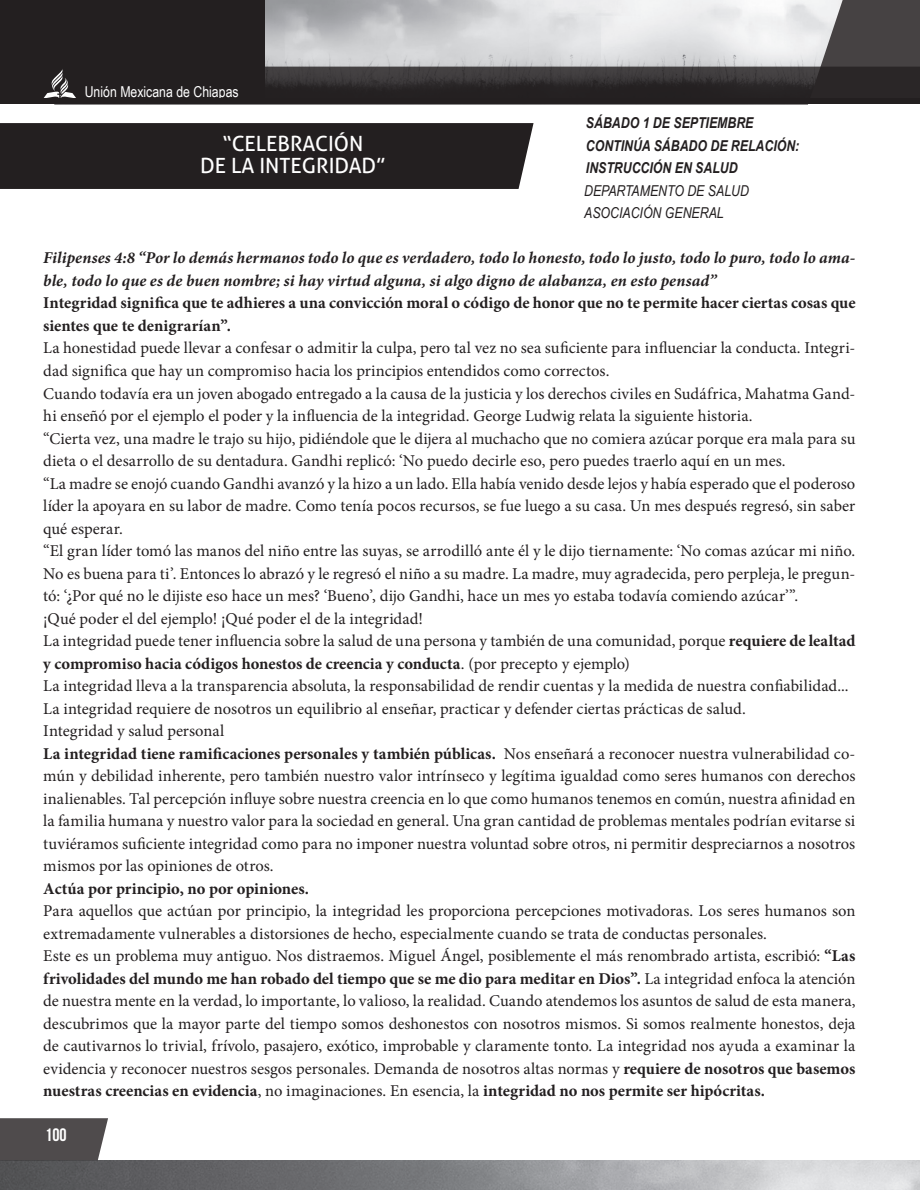
<style>
.page{position:relative;width:920px;height:1190px;background:#fff}
.page>*{position:absolute;margin:0;border:0;box-sizing:border-box;transform-origin:0 0}
.t1{font:21px/22.5px "Aller";color:#fff;text-align:center}
.t2{font:18px "Bebas Neue";color:#fff}
.t3{font:16.5px/22.5px "Minion Pro";color:#231f20}
.t4{font:italic 700 16.5px/22.5px "Minion Pro";letter-spacing:.005em;color:#231f20}
.t5{font:700 16.5px/22.5px "Minion Pro";color:#231f20}
.t6{font:italic 700 15px/22.5px "Arial Narrow";color:#231f20}
.t7{font:italic 15px/22.5px "Arial Narrow";color:#231f20}
.t8{font:15px "Arial Narrow";color:#fff}
.s1{font-weight:700}
</style>
<div class="page">
<div style="left:848px;top:0;width:71px;height:67px;background:#464243"></div>
<img style="left:54px;top:0;width:794px;height:105px">
<img style="left:0;top:1160px;width:919px;height:29px">
<svg style="left:0;top:1118px;width:108px;height:42px;background:#585455"></svg>
<div style="left:0;top:0;width:265px;height:102px;background:#231f20"></div>
<svg style="left:0;top:67px;width:919px;height:36px"></svg>
<div style="left:1px;top:99px;width:918px;height:5px;background:#231f20"></div>
<div style="left:0;top:123px;width:533px;height:66px;background:#231f20"></div>
<p class="t8" style="left:85px;top:81px;width:155px">Unión Mexicana de Chiapas</p>
<p class="t1" style="left:200px;top:132px;width:187px">“CELEBRACIÓN<br>DE LA INTEGRIDAD”</p>
<p class="t6" style="left:586px;top:111px;width:215px">SÁBADO 1 DE SEPTIEMBRE<br>CONTINÚA SÁBADO DE RELACIÓN:<br>INSTRUCCIÓN EN SALUD</p>
<p class="t7" style="left:584px;top:179px;width:166px">DEPARTAMENTO DE SALUD<br>ASOCIACIÓN GENERAL</p>
<p class="t4" style="left:43px;top:247px;width:813px">Filipenses 4:8 “Por lo demás hermanos todo lo que es verdadero, todo lo honesto, todo lo justo, todo lo puro, todo lo ama&shy;ble, todo lo que es de buen nombre; si hay virtud alguna, si algo digno de alabanza, en esto pensad”</p>
<p class="t5" style="left:43px;top:292px;width:813px">Integridad significa que te adhieres a una convicción moral o código de honor que no te permite hacer ciertas cosas que sientes que te denigrarían”.</p>
<p class="t3" style="left:43px;top:337px;width:813px">La honestidad puede llevar a confesar o admitir la culpa, pero tal vez no sea suficiente para influenciar la conducta. Integri&shy;dad significa que hay un compromiso hacia los principios entendidos como correctos.<br>Cuando todavía era un joven abogado entregado a la causa de la justicia y los derechos civiles en Sudáfrica, Mahatma Gand&shy;hi enseñó por el ejemplo el poder y la influencia de la integridad. George Ludwig relata la siguiente historia.<br>“Cierta vez, una madre le trajo su hijo, pidiéndole que le dijera al muchacho que no comiera azúcar porque era mala para su dieta o el desarrollo de su dentadura. Gandhi replicó: ‘No puedo decirle eso, pero puedes traerlo aquí en un mes.<br>“La madre se enojó cuando Gandhi avanzó y la hizo a un lado. Ella había venido desde lejos y había esperado que el poderoso líder la apoyara en su labor de madre. Como tenía pocos recursos, se fue luego a su casa. Un mes después regresó, sin saber qué esperar.<br>“El gran líder tomó las manos del niño entre las suyas, se arrodilló ante él y le dijo tiernamente: ‘No comas azúcar mi niño.<br>No es buena para ti’. Entonces lo abrazó y le regresó el niño a su madre. La madre, muy agradecida, pero perpleja, le pregun&shy;tó: ‘¿Por qué no le dijiste eso hace un mes? ‘Bueno’, dijo Gandhi, hace un mes yo estaba todavía comiendo azúcar’”.<br>¡Qué poder el del ejemplo! ¡Qué poder el de la integridad!<br>La integridad puede tener influencia sobre la salud de una persona y también de una comunidad, porque <span class="s1">requiere de lealtad y compromiso hacia códigos honestos de creencia y conducta</span>. (por precepto y ejemplo)<br>La integridad lleva a la transparencia absoluta, la responsabilidad de rendir cuentas y la medida de nuestra confiabilidad...<br>La integridad requiere de nosotros un equilibrio al enseñar, practicar y defender ciertas prácticas de salud.<br>Integridad y salud personal<br><span class="s1">La integridad tiene ramificaciones personales y también públicas.</span> Nos enseñará a reconocer nuestra vulnerabilidad co&shy;mún y debilidad inherente, pero también nuestro valor intrínseco y legítima igualdad como seres humanos con derechos inalienables. Tal percepción influye sobre nuestra creencia en lo que como humanos tenemos en común, nuestra afinidad en la familia humana y nuestro valor para la sociedad en general. Una gran cantidad de problemas mentales podrían evitarse si tuviéramos suficiente integridad como para no imponer nuestra voluntad sobre otros, ni permitir despreciarnos a nosotros mismos por las opiniones de otros.</p>
<p class="t5" style="left:43px;top:877px;width:267px">Actúa por principio, no por opiniones.</p>
<p class="t3" style="left:43px;top:900px;width:813px">Para aquellos que actúan por principio, la integridad les proporciona percepciones motivadoras. Los seres humanos son extremadamente vulnerables a distorsiones de hecho, especialmente cuando se trata de conductas personales.<br>Este es un problema muy antiguo. Nos distraemos. Miguel Ángel, posiblemente el más renombrado artista, escribió: <span class="s1">“Las frivolidades del mundo me han robado del tiempo que se me dio para meditar en Dios”.</span> La integridad enfoca la atención de nuestra mente en la verdad, lo importante, lo valioso, la realidad. Cuando atendemos los asuntos de salud de esta manera, descubrimos que la mayor parte del tiempo somos deshonestos con nosotros mismos. Si somos realmente honestos, deja de cautivarnos lo trivial, frívolo, pasajero, exótico, improbable y claramente tonto. La integridad nos ayuda a examinar la evidencia y reconocer nuestros sesgos personales. Demanda de nosotros altas normas y <span class="s1">requiere de nosotros que basemos nuestras creencias en evidencia</span>, no imaginaciones. En esencia, la <span class="s1">integridad no nos permite ser hipócritas.</span></p>
<p class="t2" style="left:45px;top:1125px;width:23px">100</p>
</div>
